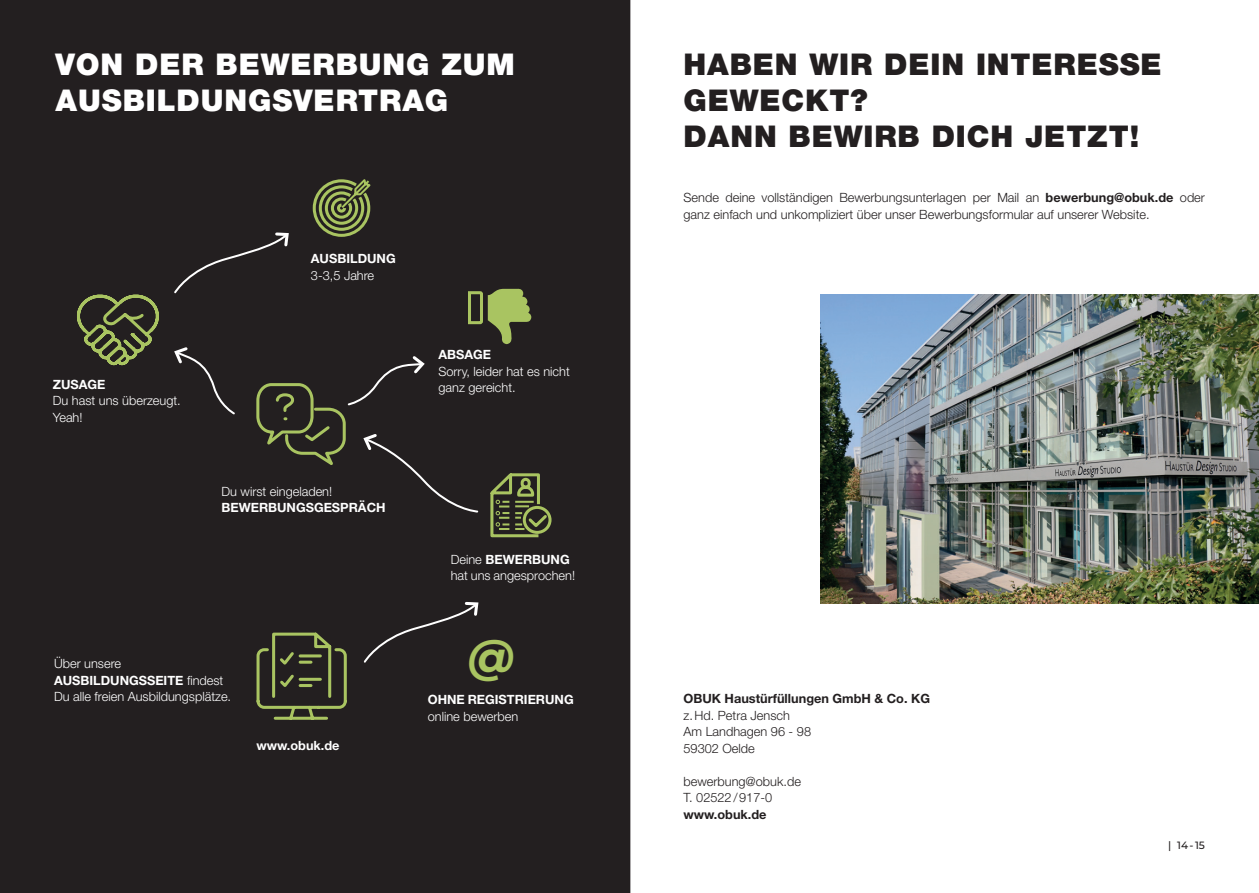
<style>
.page{position:relative;width:1259px;height:893px;background:#fff}
.page>*{position:absolute;margin:0;border:0;box-sizing:border-box;transform-origin:0 0}
.t1{font:italic 700 45.45px "Montserrat";color:#a9c461}
.t2{font:900 30px/36px "Helvetica Neue LT Std";letter-spacing:.03em;color:#231f20}
.t3{font:900 30px/36px "Helvetica Neue LT Std";letter-spacing:.03em;color:#fff}
.t4{font:300 12.75px/16.5px "Helvetica Neue LT Std";color:#231f20}
.t5{font:300 12.75px/16.5px "Helvetica Neue LT Std";color:#fff}
.t6{font:700 12.75px "Helvetica Neue LT Std";color:#fff}
.t7{font:700 12.75px "Helvetica Neue LT Std";color:#231f20}
.t8{font:500 10.5px "Montserrat";color:#231f20}
.s1{font-weight:700}
</style>
<div class="page">
<div style="left:0;top:0;width:629px;height:893px;background:#231f20"></div>
<svg style="left:77px;top:294px;width:82px;height:72px"></svg>
<svg style="left:256px;top:632px;width:91px;height:88px"></svg>
<svg style="left:312px;top:179px;width:59px;height:58px"></svg>
<img style="left:821px;top:295px;width:438px;height:308px">
<hr style="left:629px;top:0;width:1px;height:893px;background:#231f20">
<svg style="left:468px;top:289px;width:63px;height:55px"></svg>
<svg style="left:174px;top:232px;width:115px;height:62px"></svg>
<svg style="left:363px;top:601px;width:116px;height:62px"></svg>
<svg style="left:174px;top:347px;width:61px;height:68px"></svg>
<svg style="left:256px;top:356px;width:296px;height:182px"></svg>
<h2 class="t3" style="left:56px;top:47px;width:461px">VON DER BEWERBUNG ZUM<br>AUSBILDUNGSVERTRAG</h2>
<p class="t6" style="left:311px;top:251px;width:86px">AUSBILDUNG</p>
<p class="t5" style="left:311px;top:267px;width:65px">3-3,5 Jahre</p>
<p class="t6" style="left:438px;top:347px;width:54px">ABSAGE</p>
<p class="t5" style="left:438px;top:362px;width:133px">Sorry, leider hat es nicht</p>
<p class="t6" style="left:53px;top:376px;width:54px">ZUSAGE</p>
<p class="t5" style="left:438px;top:379px;width:79px">ganz gereicht.</p>
<p class="t5" style="left:53px;top:392px;width:129px">Du hast uns überzeugt.<br>Yeah!</p>
<p class="t5" style="left:221px;top:482px;width:112px">Du wirst eingeladen!</p>
<p class="t6" style="left:221px;top:500px;width:166px">BEWERBUNGSGESPRÄCH</p>
<p class="t5" style="left:54px;top:655px;width:179px">Über unsere<br><span class="s1">AUSBILDUNGSSEITE</span> findest<br>Du alle freien Ausbildungsplätze.</p>
<p class="t6" style="left:256px;top:738px;width:85px">www.obuk.de</p>
<p class="t5" style="left:451px;top:550px;width:126px">Deine <span class="s1">BEWERBUNG </span>hat uns angesprochen!</p>
<h1 class="t1" style="left:468px;top:623px;width:49px">@</h1>
<p class="t6" style="left:428px;top:692px;width:147px">OHNE REGISTRIERUNG</p>
<p class="t5" style="left:428px;top:708px;width:92px">online bewerben</p>
<h2 class="t2" style="left:683px;top:47px;width:480px">HABEN WIR DEIN INTERESSE<br>GEWECKT?<br>DANN BEWIRB DICH JETZT!</h2>
<p class="t4" style="left:683px;top:189px;width:523px">Sende deine vollständigen Bewerbungsunterlagen per Mail an <span class="s1">bewerbung@obuk.de</span> oder ganz einfach und unkompliziert über unser Bewerbungsformular auf unserer Website.</p>
<p class="t7" style="left:683px;top:691px;width:248px">OBUK Haustürfüllungen GmbH &amp; Co. KG</p>
<p class="t4" style="left:683px;top:707px;width:129px">z.Hd. Petra Jensch<br>Am Landhagen 96 - 98<br>59302 Oelde</p>
<p class="t4" style="left:683px;top:773px;width:119px">bewerbung@obuk.de<br>T. 02522/917-0</p>
<p class="t7" style="left:683px;top:806px;width:85px">www.obuk.de</p>
<p class="t8" style="left:1168px;top:838px;width:38px">| 14 - 15</p>
</div>
